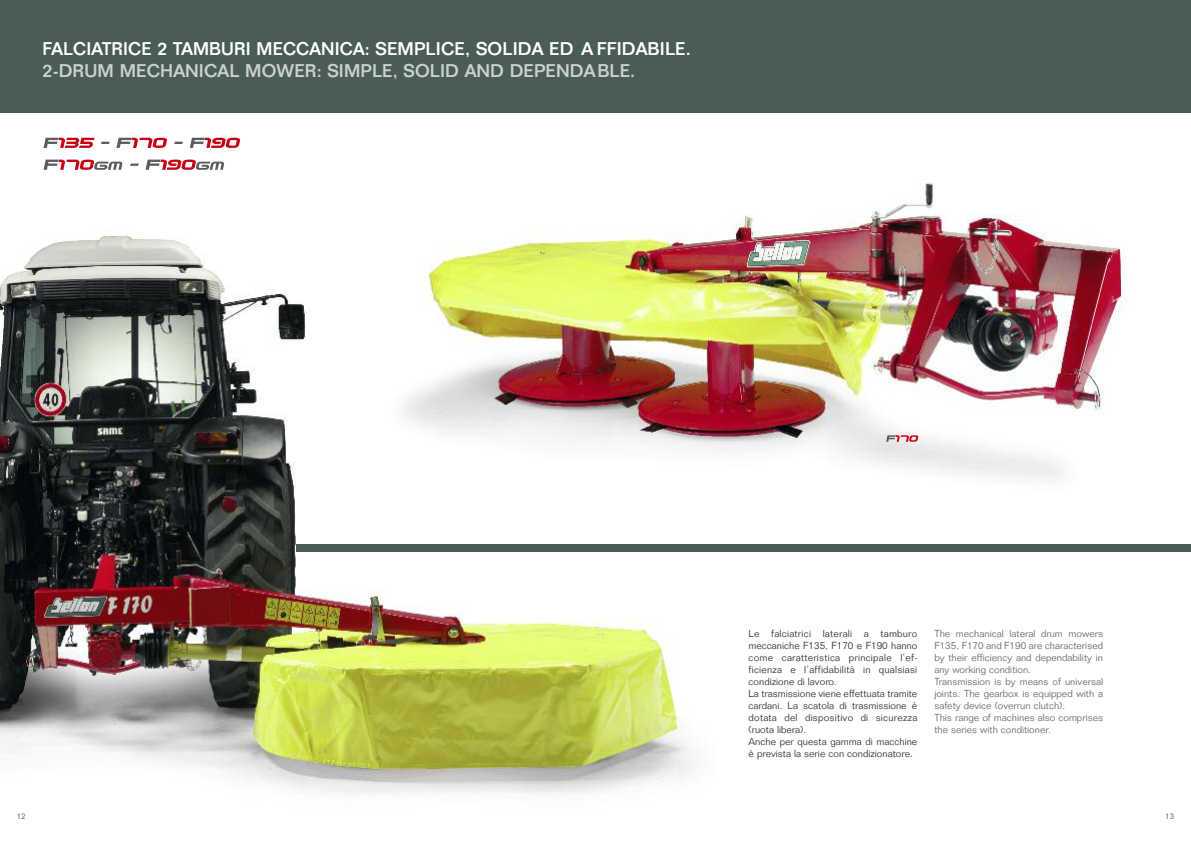
<style>
.page{position:relative;width:1191px;height:842px;background:#fff}
.page>*{position:absolute;margin:0;border:0;box-sizing:border-box;transform-origin:0 0}
.t1{font:500 18px "Folio";letter-spacing:.01em;color:#fff}
.t2{font:500 18px "Folio";letter-spacing:.01em;color:#cad2d0}
.t3{font:300 10px/12px "Folio";color:#353535}
.t4{font:300 10px/12px "Folio";color:#6b6b6b}
.t5{font:300 8px "Folio";color:#495c58}
</style>
<div class="page">
<img style="left:0;top:235px;width:715px;height:558px">
<img style="left:343px;top:183px;width:785px;height:338px">
<div style="left:595px;top:0;width:596px;height:113px;background:#495c58"></div>
<div style="left:0;top:0;width:595px;height:113px;background:#495c58"></div>
<div style="left:296px;top:544px;width:457px;height:7px;background:#495c58"></div>
<div style="left:753px;top:544px;width:438px;height:7px;background:#495c58"></div>
<svg style="left:44px;top:138px;width:50px;height:10px"></svg>
<svg style="left:101px;top:142px;width:9px;height:2px"></svg>
<svg style="left:116px;top:138px;width:51px;height:10px"></svg>
<svg style="left:174px;top:142px;width:9px;height:2px"></svg>
<svg style="left:190px;top:138px;width:50px;height:10px"></svg>
<svg style="left:44px;top:160px;width:78px;height:10px"></svg>
<svg style="left:130px;top:164px;width:9px;height:2px"></svg>
<svg style="left:146px;top:160px;width:78px;height:10px"></svg>
<svg style="left:886px;top:435px;width:32px;height:7px"></svg>
<h1 class="t1" style="left:43px;top:43px;width:650px">FALCIATRICE 2 TAMBURI MECCANICA: SEMPLICE, SOLIDA ED A FFIDABILE.</h1>
<h1 class="t2" style="left:43px;top:65px;width:594px">2-DRUM MECHANICAL MOWER: SIMPLE, SOLID AND DEPENDABLE.</h1>
<p class="t3" style="left:748px;top:629px;width:170px">Le falciatrici laterali a tamburo meccaniche F135, F170 e F190 hanno come caratteristica principale l’ef&shy;ficienza e l’affidabilità in qualsiasi condizione di lavoro.<br>La trasmissione viene effettuata tramite cardani. La scatola di trasmissione è dotata del dispositivo di sicurezza (ruota libera).<br>Anche per questa gamma di macchine è prevista la serie con condizionatore.</p>
<p class="t4" style="left:934px;top:629px;width:170px">The mechanical lateral drum mowers F135, F170 and F190 are characterised by their efficiency and dependability in any working condition.<br>Transmission is by means of universal joints. The gearbox is equipped with a safety device (overrun clutch).<br>This range of machines also comprises the series with conditioner.</p>
<p class="t5" style="left:17px;top:814px;width:10px">12</p>
<p class="t5" style="left:1165px;top:814px;width:10px">13</p>
</div>
